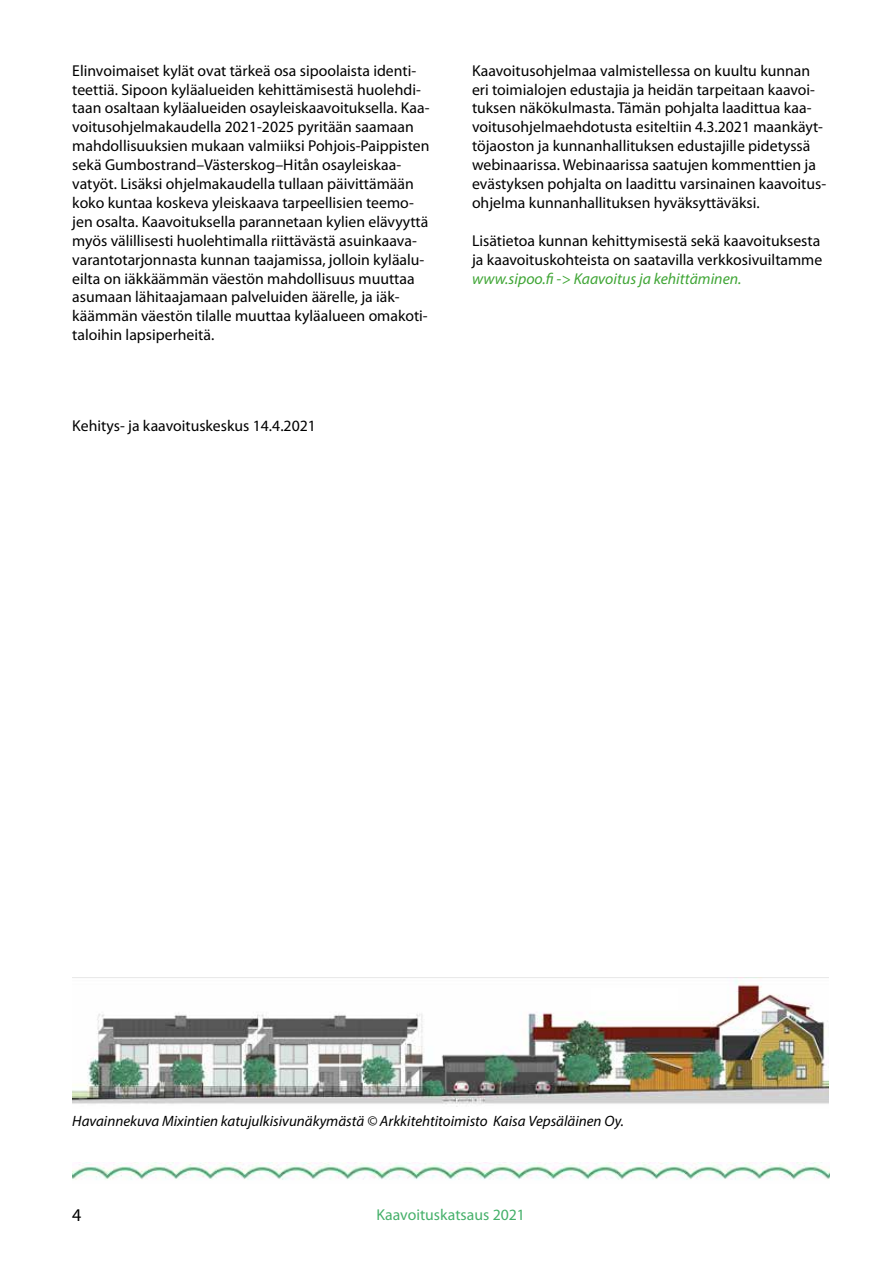
<style>
.page{position:relative;width:893px;height:1263px;background:#fff}
.page>*{position:absolute;margin:0;border:0;box-sizing:border-box;transform-origin:0 0}
.t1{font:18px "Myriad Pro";color:#000}
.t2{font:15.75px/18.9px "Myriad Pro";color:#000}
.t3{font:italic 15.75px "Myriad Pro";color:#3fa535}
.t4{font:15.75px "Myriad Pro";color:#45b06a}
.t5{font:italic 15px "Myriad Pro";color:#000}
</style>
<div class="page">
<img style="left:72px;top:1162px;width:757px;height:18px">
<img style="left:73px;top:978px;width:756px;height:129px">
<div style="left:591px;top:988px;width:87px;height:21px;background:#fff"></div>
<p class="t2" style="left:72px;top:61px;width:359px">Elinvoimaiset kylät ovat tärkeä osa sipoolaista identi&shy;teettiä. Sipoon kyläalueiden kehittämisestä huolehdi&shy;taan osaltaan kyläalueiden osayleiskaavoituksella. Kaa&shy;voitusohjelmakaudella 2021-2025 pyritään saamaan mahdollisuuksien mukaan valmiiksi Pohjois-Paippisten sekä Gumbostrand–Västerskog–Hitån osayleiskaa&shy;vatyöt. Lisäksi ohjelmakaudella tullaan päivittämään koko kuntaa koskeva yleiskaava tarpeellisien teemo&shy;jen osalta. Kaavoituksella parannetaan kylien elävyyttä myös välillisesti huolehtimalla riittävästä asuinkaava&shy;varantotarjonnasta kunnan taajamissa, jolloin kyläalu&shy;eilta on iäkkäämmän väestön mahdollisuus muuttaa asumaan lähitaajamaan palveluiden äärelle, ja iäk&shy;käämmän väestön tilalle muuttaa kyläalueen omakoti&shy;taloihin lapsiperheitä.</p>
<p class="t2" style="left:472px;top:61px;width:356px">Kaavoitusohjelmaa valmistellessa on kuultu kunnan eri toimialojen edustajia ja heidän tarpeitaan kaavoi&shy;tuksen näkökulmasta. Tämän pohjalta laadittua kaa&shy;voitusohjelmaehdotusta esiteltiin 4.3.2021 maankäyt&shy;töjaoston ja kunnanhallituksen edustajille pidetyssä webinaarissa. Webinaarissa saatujen kommenttien ja evästyksen pohjalta on laadittu varsinainen kaavoitus&shy;ohjelma kunnanhallituksen hyväksyttäväksi.</p>
<p class="t2" style="left:472px;top:231px;width:352px">Lisätietoa kunnan kehittymisestä sekä kaavoituksesta ja kaavoituskohteista on saatavilla verkkosivuiltamme</p>
<p class="t3" style="left:472px;top:268px;width:271px">www.sipoo.fi -&gt; Kaavoitus ja kehittäminen.</p>
<p class="t2" style="left:72px;top:416px;width:245px">Kehitys- ja kaavoituskeskus 14.4.2021</p>
<p class="t5" style="left:72px;top:1111px;width:553px">Havainnekuva Mixintien katujulkisivunäkymästä © Arkkitehtitoimisto Kaisa Vepsäläinen Oy.</p>
<p class="t1" style="left:72px;top:1203px;width:11px">4</p>
<p class="t4" style="left:376px;top:1205px;width:150px">Kaavoituskatsaus 2021</p>
</div>
